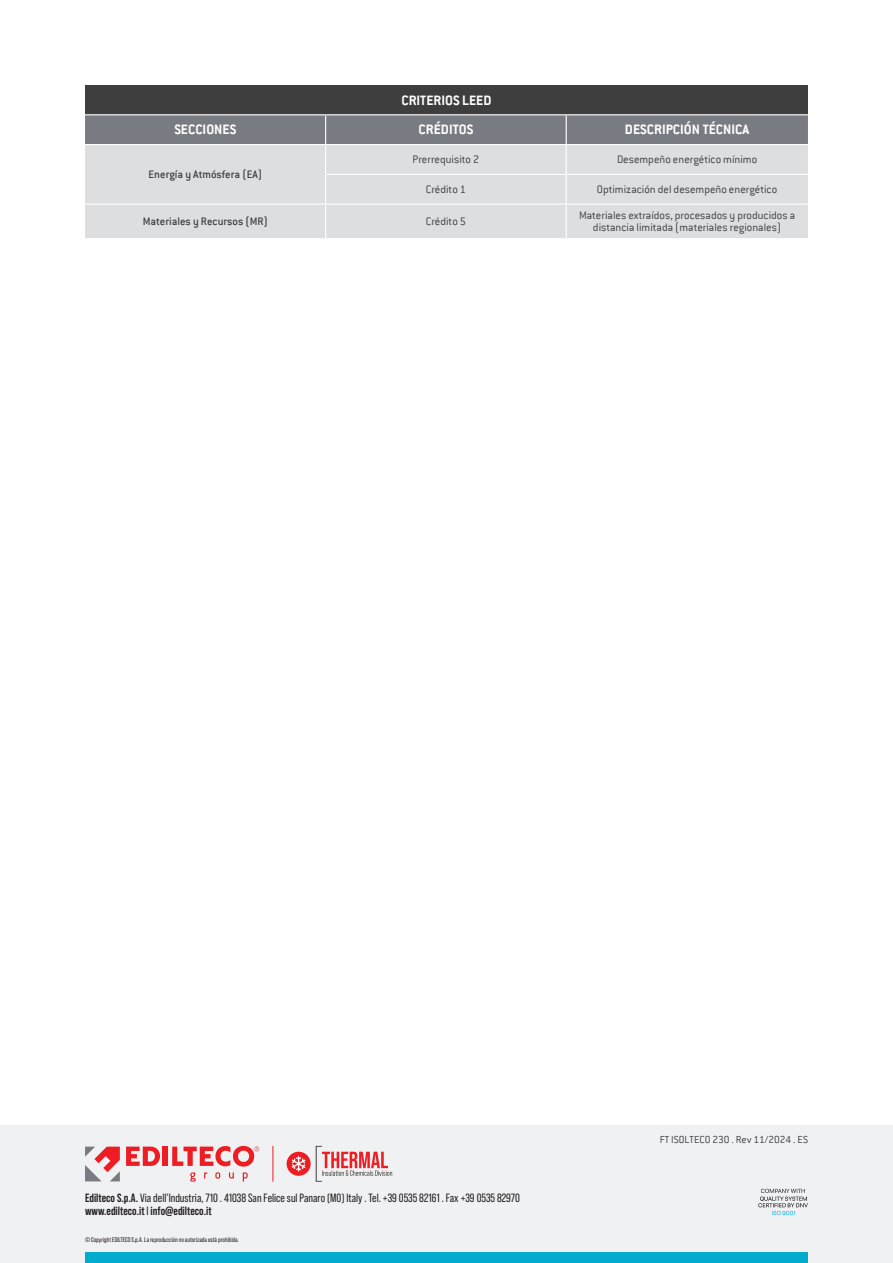
<style>
.page{position:relative;width:893px;height:1263px;background:#fff}
.page>*{position:absolute;margin:0;border:0;box-sizing:border-box;transform-origin:0 0}
.t1{font:700 15px "Conduit ITC";color:#fff}
.t2{font:300 12px/12px "Conduit ITC";color:#3e3e3f;text-align:center}
.t3{font:12px/12.8px "Bebas Neue Pro";color:#231f20}
.t4{font:500 12px "Conduit ITC";color:#3e3e3f}
.t5{font:300 11.25px "Conduit ITC";color:#3e3e3f}
.t6{font:6.75px "Bebas Neue Pro";color:#231f20}
.s1{font-weight:700}
</style>
<div class="page">
<div style="left:0;top:1125px;width:893px;height:138px;background:#f0f1f2"></div>
<svg style="left:85px;top:1146px;width:35px;height:35px"></svg>
<svg style="left:126px;top:1146px;width:34px;height:20px"></svg>
<div style="left:163px;top:1146px;width:5px;height:20px;background:#ee1d23"></div>
<svg style="left:190px;top:1172px;width:58px;height:9px"></svg>
<svg style="left:172px;top:1146px;width:87px;height:20px"></svg>
<hr style="left:273px;top:1146px;width:1px;height:35px;background:#ee1d23">
<svg style="left:316px;top:1146px;width:76px;height:35px"></svg>
<div style="left:287px;top:1152px;width:24px;height:24px;background:#ee1d23;border-radius:50%"></div>
<svg style="left:292px;top:1156px;width:13px;height:15px"></svg>
<div style="left:85px;top:1252px;width:723px;height:11px;background:#00abcd"></div>
<svg style="left:758px;top:1189px;width:50px;height:26px"></svg>
<div style="left:85px;top:85px;width:723px;height:30px;background:#3e3e3f"></div>
<div style="left:85px;top:205px;width:723px;height:33px;background:#dddee0"></div>
<svg style="left:85px;top:115px;width:723px;height:89px;background:#bdbfc2"></svg>
<hr style="left:325px;top:205px;width:1px;height:33px;background:#fff">
<hr style="left:566px;top:205px;width:1px;height:33px;background:#fff">
<hr style="left:85px;top:114px;width:241px;height:1px;background:#fff">
<hr style="left:326px;top:114px;width:240px;height:1px;background:#fff">
<hr style="left:566px;top:114px;width:242px;height:1px;background:#fff">
<p class="t1" style="left:401px;top:91px;width:92px">CRITERIOS LEED</p>
<p class="t1" style="left:174px;top:121px;width:63px">SECCIONES</p>
<p class="t1" style="left:419px;top:121px;width:56px">CRÉDITOS</p>
<p class="t1" style="left:625px;top:121px;width:126px">DESCRIPCIÓN TÉCNICA</p>
<p class="t4" style="left:149px;top:168px;width:115px">Energía y Atmósfera (EA)</p>
<p class="t2" style="left:413px;top:153px;width:68px">Prerrequisito 2</p>
<p class="t2" style="left:617px;top:153px;width:142px">Desempeño energético mínimo</p>
<p class="t2" style="left:426px;top:183px;width:42px">Crédito 1</p>
<p class="t2" style="left:597px;top:183px;width:182px">Optimización del desempeño energético</p>
<p class="t4" style="left:143px;top:214px;width:127px">Materiales y Recursos (MR)</p>
<p class="t2" style="left:426px;top:215px;width:42px">Crédito 5</p>
<p class="t2" style="left:579px;top:209px;width:218px">Materiales extraídos, procesados y producidos a distancia limitada (materiales regionales)</p>
<p class="t3" style="left:85px;top:1192px;width:436px"><span class="s1">Edilteco S.p.A.</span> Via dell’Industria, 710 . 41038 San Felice sul Panaro (MO) Italy . Tel. +39 0535 82161 . Fax +39 0535 82970 <span class="s1">www.edilteco.it</span> I <span class="s1">info@edilteco.it</span></p>
<p class="t6" style="left:85px;top:1235px;width:155px">© Copyright EDILTECO S.p.A. La reproducción no autorizada está prohibida.</p>
<p class="t5" style="left:660px;top:1133px;width:150px">FT ISOLTECO 230 . Rev 11/2024 . ES</p>
</div>
